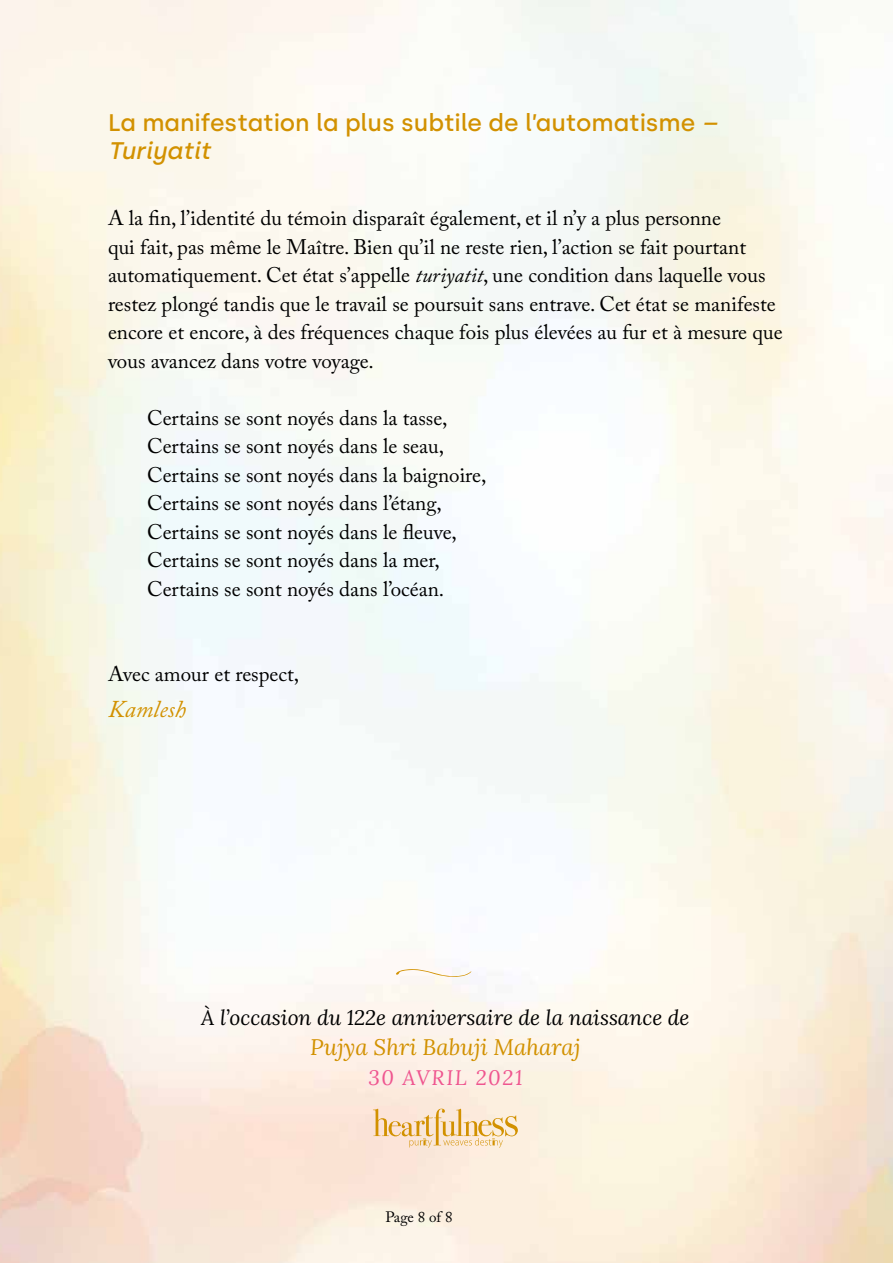
<style>
.page{position:relative;width:893px;height:1263px;background:#fff}
.page>*{position:absolute;margin:0;border:0;box-sizing:border-box;transform-origin:0 0}
.t1{font:500 24px/28.5px "Silka";color:#d29100}
.t2{font:italic 24px "Adobe Caslon Pro";color:#d29100}
.t3{font:italic 22.5px "Lora";color:#d29100}
.t4{font:21px/28.5px "Adobe Caslon Pro";color:#000}
.t5{font:italic 21px "Lora";color:#000}
.t6{font:italic 21px "Lora";letter-spacing:.075em;color:#ef558f}
.t7{font:15px "Adobe Caslon Pro";color:#000}
.s1{font-style:italic}
</style>
<div class="page">
<svg style="left:395px;top:969px;width:77px;height:9px"></svg>
<svg style="left:373px;top:1109px;width:145px;height:39px;background:#f2d6ae"></svg>
<p class="t1" style="left:108px;top:108px;width:611px">La manifestation la plus subtile de l’automatisme <span class="s1">–<br>Turiyatit</span></p>
<p class="t4" style="left:108px;top:204px;width:676px">A la fin, l’identité du témoin disparaît également, et il n’y a plus personne<br>qui fait, pas même le Maître. Bien qu’il ne reste rien, l’action se fait pourtant automatiquement. Cet état s’appelle <span class="s1">turiyatit</span>, une condition dans laquelle vous restez plongé tandis que le travail se poursuit sans entrave. Cet état se manifeste encore et encore, à des fréquences chaque fois plus élevées au fur et à mesure que vous avancez dans votre voyage.</p>
<p class="t4" style="left:147px;top:403px;width:341px">Certains se sont noyés dans la tasse, Certains se sont noyés dans le seau, Certains se sont noyés dans la baignoire, Certains se sont noyés dans l’étang, Certains se sont noyés dans le fleuve, Certains se sont noyés dans la mer, Certains se sont noyés dans l’océan.</p>
<p class="t4" style="left:108px;top:659px;width:193px">Avec amour et respect,</p>
<p class="t2" style="left:108px;top:695px;width:79px">Kamlesh</p>
<p class="t5" style="left:201px;top:1003px;width:490px">À l’occasion du 122e anniversaire de la naissance de</p>
<p class="t3" style="left:310px;top:1032px;width:272px">Pujya Shri Babuji Maharaj</p>
<p class="t6" style="left:368px;top:1063px;width:156px">30 AVRIL 2021</p>
<p class="t7" style="left:385px;top:1208px;width:69px">Page 8 of 8</p>
</div>
